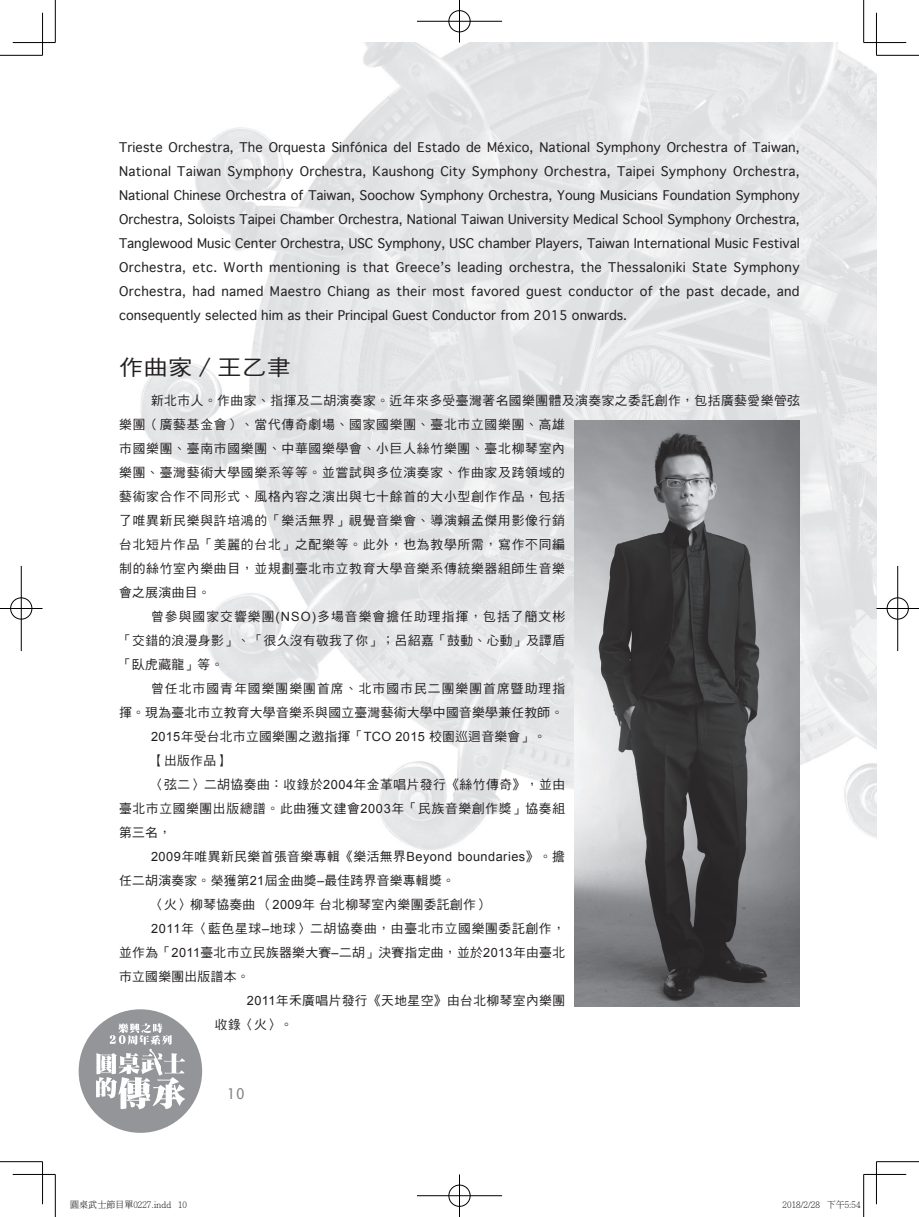
<style>
.page{position:relative;width:919px;height:1217px;background:#fff}
.page>*{position:absolute;margin:0;border:0;box-sizing:border-box;transform-origin:0 0}
.t1{font:21.6px "DF Hei Std W5";letter-spacing:.025em;color:#231f20;scale:1.11 1}
.t2{font:15px "Lucida Sans";color:#808285;scale:.9 1}
.t3{font:12.75px/24px "Geneva";color:#231f20;text-align:justify}
.t4{font:12.75px "DF Hei Std W5";letter-spacing:.055em;color:#231f20}
.t5{font:12.75px "DF Hei Std W5";letter-spacing:.025em;color:#231f20}
.t6{font:12.75px "DF Hei Std W5";letter-spacing:.03em;color:#231f20}
.t7{font:12.75px "DF Hei Std W5";letter-spacing:.085em;color:#231f20}
.t8{font:12.75px "Arial";letter-spacing:.04em;color:#231f20}
.t9{font:300 9px "Adobe Ming Std";color:#000}
.s1{font-family:"Arial"}
.s2{font-family:"DF Hei Std W5"}
</style>
<div class="page">
<img style="left:140px;top:43px;width:736px;height:1090px">
<div style="left:79px;top:1009px;width:123px;height:123px;background:#939598;border-radius:50%"></div>
<svg style="left:96px;top:1023px;width:89px;height:85px"></svg>
<img style="left:574px;top:420px;width:225px;height:585px">
<hr style="left:863px;top:41px;width:43px;height:3px;background:#fff">
<hr style="left:875px;top:13px;width:2px;height:42px;background:#fff">
<hr style="left:0;top:55px;width:43px;height:1px;background:#000">
<hr style="left:876px;top:55px;width:42px;height:1px;background:#000">
<hr style="left:0;top:1161px;width:43px;height:1px;background:#000">
<hr style="left:876px;top:1161px;width:42px;height:1px;background:#000">
<hr style="left:55px;top:0;width:1px;height:43px;background:#000">
<hr style="left:55px;top:1174px;width:1px;height:42px;background:#000">
<hr style="left:863px;top:0;width:1px;height:43px;background:#000">
<hr style="left:863px;top:1174px;width:1px;height:42px;background:#000">
<hr style="left:13px;top:42px;width:42px;height:1px;background:#000">
<hr style="left:863px;top:42px;width:43px;height:1px;background:#000">
<hr style="left:13px;top:1173px;width:42px;height:1px;background:#000">
<hr style="left:863px;top:1173px;width:43px;height:1px;background:#000">
<hr style="left:42px;top:13px;width:1px;height:42px;background:#000">
<hr style="left:42px;top:1161px;width:1px;height:42px;background:#000">
<hr style="left:876px;top:13px;width:1px;height:42px;background:#000">
<hr style="left:876px;top:1161px;width:1px;height:42px;background:#000">
<div style="left:448px;top:10px;width:23px;height:23px;border:2px solid #fff;border-radius:50%"></div>
<hr style="left:417px;top:20px;width:85px;height:2px;background:#fff">
<hr style="left:458px;top:0;width:2px;height:43px;background:#fff">
<div style="left:448px;top:10px;width:22px;height:22px;border:1px solid #000;border-radius:50%"></div>
<hr style="left:417px;top:21px;width:85px;height:1px;background:#000">
<hr style="left:459px;top:0;width:1px;height:43px;background:#000">
<div style="left:448px;top:1183px;width:23px;height:23px;border:2px solid #fff;border-radius:50%"></div>
<hr style="left:417px;top:1194px;width:85px;height:2px;background:#fff">
<hr style="left:458px;top:1174px;width:2px;height:42px;background:#fff">
<div style="left:448px;top:1184px;width:22px;height:22px;border:1px solid #000;border-radius:50%"></div>
<hr style="left:417px;top:1195px;width:85px;height:1px;background:#000">
<hr style="left:459px;top:1174px;width:1px;height:42px;background:#000">
<div style="left:10px;top:596px;width:23px;height:24px;border:2px solid #fff;border-radius:50%"></div>
<hr style="left:0;top:607px;width:43px;height:2px;background:#fff">
<hr style="left:20px;top:566px;width:2px;height:85px;background:#fff">
<div style="left:10px;top:597px;width:22px;height:22px;border:1px solid #000;border-radius:50%"></div>
<hr style="left:0;top:608px;width:43px;height:1px;background:#000">
<hr style="left:21px;top:566px;width:1px;height:85px;background:#000">
<div style="left:885px;top:596px;width:24px;height:24px;border:2px solid #fff;border-radius:50%"></div>
<hr style="left:876px;top:607px;width:42px;height:2px;background:#fff">
<hr style="left:896px;top:566px;width:2px;height:85px;background:#fff">
<div style="left:886px;top:597px;width:22px;height:22px;border:1px solid #000;border-radius:50%"></div>
<hr style="left:876px;top:608px;width:42px;height:1px;background:#000">
<hr style="left:897px;top:566px;width:1px;height:85px;background:#000">
<p class="t3" style="left:119px;top:135px;width:682px">Trieste Orchestra, The Orquesta Sinfónica del Estado de México, National Symphony Orchestra of Taiwan, National Taiwan Symphony Orchestra, Kaushong City Symphony Orchestra, Taipei Symphony Orchestra, National Chinese Orchestra of Taiwan, Soochow Symphony Orchestra, Young Musicians Foundation Symphony Orchestra, Soloists Taipei Chamber Orchestra, National Taiwan University Medical School Symphony Orchestra, Tanglewood Music Center Orchestra, USC Symphony, USC chamber Players, Taiwan International Music Festival Orchestra, etc. Worth mentioning is that Greece’s leading orchestra, the Thessaloniki State Symphony Orchestra, had named Maestro Chiang as their most favored guest conductor of the past decade, and consequently selected him as their Principal Guest Conductor from 2015 onwards.</p>
<p class="t1" style="left:119px;top:355px;width:156px">作曲家／王乙聿</p>
<p class="t4" style="left:151px;top:393px;width:650px">新北市人。作曲家、指揮及二胡演奏家。近年來多受臺灣著名國樂團體及演奏家之委託創作，包括廣藝愛樂管弦</p>
<p class="t4" style="left:119px;top:417px;width:447px">樂團（廣藝基金會）、當代傳奇劇場、國家國樂團、臺北市立國樂團、高雄</p>
<p class="t4" style="left:119px;top:441px;width:447px">市國樂團、臺南市國樂團、中華國樂學會、小巨人絲竹樂團、臺北柳琴室內</p>
<p class="t4" style="left:119px;top:465px;width:447px">樂團、臺灣藝術大學國樂系等等。並嘗試與多位演奏家、作曲家及跨領域的</p>
<p class="t4" style="left:119px;top:489px;width:447px">藝術家合作不同形式、風格內容之演出與七十餘首的大小型創作作品，包括</p>
<p class="t4" style="left:119px;top:513px;width:447px">了唯異新民樂與許培鴻的「樂活無界」視覺音樂會、導演賴孟傑用影像行銷</p>
<p class="t4" style="left:119px;top:537px;width:447px">台北短片作品「美麗的台北」之配樂等。此外，也為教學所需，寫作不同編</p>
<p class="t4" style="left:119px;top:561px;width:447px">制的絲竹室內樂曲目，並規劃臺北市立教育大學音樂系傳統樂器組師生音樂</p>
<p class="t4" style="left:119px;top:585px;width:93px">會之展演曲目。</p>
<p class="t7" style="left:151px;top:609px;width:415px">曾參與國家交響樂團<span class="s1">(NSO)</span>多場音樂會擔任助理指揮，包括了簡文彬</p>
<p class="t6" style="left:119px;top:633px;width:447px">「交錯的浪漫身影」、「很久沒有敬我了你」；呂紹嘉「鼓動、心動」及譚盾</p>
<p class="t4" style="left:119px;top:657px;width:106px">「臥虎藏龍」等。</p>
<p class="t7" style="left:151px;top:681px;width:415px">曾任北市國青年國樂團樂團首席、北市國市民二團樂團首席暨助理指</p>
<p class="t5" style="left:119px;top:705px;width:446px">揮。現為臺北市立教育大學音樂系與國立臺灣藝術大學中國音樂學兼任教師。</p>
<p class="t5" style="left:151px;top:729px;width:397px"><span class="s1">2015</span>年受台北市立國樂團之邀指揮「<span class="s1">TCO 2015</span> 校園巡迴音樂會」。</p>
<p class="t4" style="left:151px;top:753px;width:80px">【出版作品】</p>
<p class="t4" style="left:151px;top:777px;width:415px">〈弦二〉二胡協奏曲：收錄於<span class="s1">2004</span>年金革唱片發行《絲竹傳奇》，並由</p>
<p class="t4" style="left:119px;top:801px;width:447px">臺北市立國樂團出版總譜。此曲獲文建會<span class="s1">2003</span>年「民族音樂創作獎」協奏組</p>
<p class="t4" style="left:119px;top:825px;width:53px">第三名，</p>
<p class="t8" style="left:151px;top:848px;width:415px">2009<span class="s2">年唯異新民樂首張音樂專輯《樂活無界</span>Beyond boundaries<span class="s2">》。擔</span></p>
<p class="t5" style="left:119px;top:873px;width:337px">任二胡演奏家。榮獲第<span class="s1">21</span>屆金曲獎<span class="s1">–</span>最佳跨界音樂專輯獎。</p>
<p class="t5" style="left:151px;top:897px;width:339px">〈火〉柳琴協奏曲（<span class="s1">2009</span>年台北柳琴室內樂團委託創作）</p>
<p class="t4" style="left:151px;top:921px;width:415px"><span class="s1">2011</span>年〈藍色星球<span class="s1">–</span>地球〉二胡協奏曲，由臺北市立國樂團委託創作，</p>
<p class="t6" style="left:119px;top:945px;width:447px">並作為「<span class="s1">2011</span>臺北市立民族器樂大賽<span class="s1">–</span>二胡」決賽指定曲，並於<span class="s1">2013</span>年由臺北</p>
<p class="t5" style="left:119px;top:969px;width:132px">市立國樂團出版譜本。</p>
<p class="t6" style="left:247px;top:993px;width:320px"><span class="s1">2011</span>年禾廣唱片發行《天地星空》由台北柳琴室內樂團</p>
<p class="t4" style="left:215px;top:1017px;width:80px">收錄〈火〉。</p>
<p class="t2" style="left:227px;top:1085px;width:21px">10</p>
<p class="t9" style="left:70px;top:1199px;width:118px">圓桌武士節目單0227.indd 10</p>
<p class="t9" style="left:782px;top:1199px;width:79px">2018/2/28 下午5:54</p>
</div>
